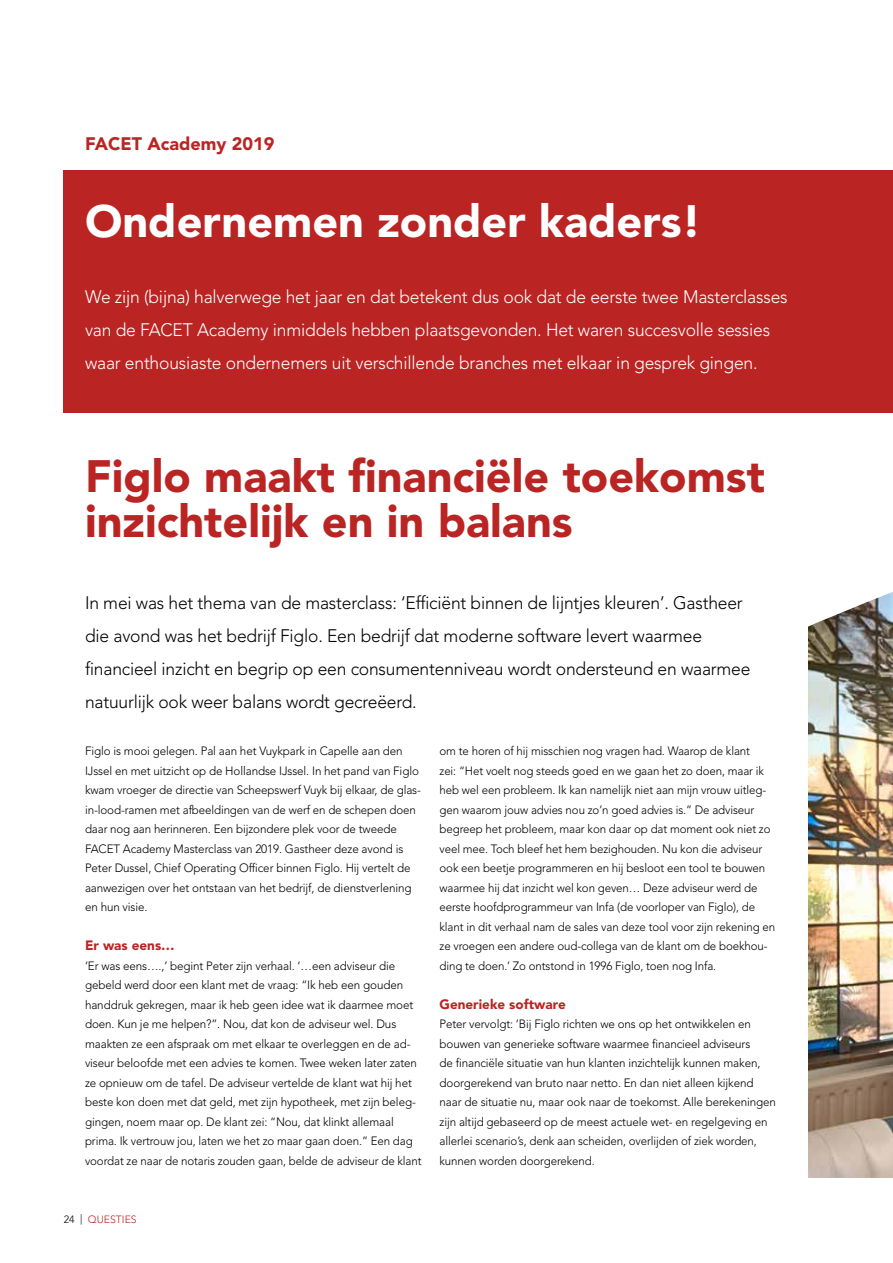
<style>
.page{position:relative;width:893px;height:1263px;background:#fff}
.page>*{position:absolute;margin:0;border:0;box-sizing:border-box;transform-origin:0 0}
.t1{font:900 45px/45px "Avenir LT Std";color:#ba2524}
.t2{font:900 45px "Avenir LT Std";color:#fff}
.t3{font:300 18px/33px "Avenir LT Std";letter-spacing:-.01em;color:#000}
.t4{font:300 18px/33px "Avenir LT Std";letter-spacing:-.01em;color:#fff}
.t5{font:900 18px "Avenir LT Std";color:#ba2524}
.t6{font:900 13.5px "Avenir LT Std";color:#ba2524}
.t7{font:300 12px/19.5px "Avenir LT Std";letter-spacing:-.01em;color:#000}
.t8{font:300 12px/19.5px "Avenir LT Std";letter-spacing:-.01em;color:#000;scale:.96 1}
.t9{font:300 10.5px "Avenir LT Std";color:#ba2524}
.s1{color:#000}
</style>
<div class="page">
<div style="left:64px;top:170px;width:829px;height:242px;background:#ba2524"></div>
<img style="left:808px;top:592px;width:85px;height:586px">
<h2 class="t5" style="left:85px;top:133px;width:191px">FACET Academy 2019</h2>
<h1 class="t2" style="left:85px;top:194px;width:618px">Ondernemen zonder kaders!</h1>
<p class="t4" style="left:85px;top:280px;width:704px">We zijn (bijna) halverwege het jaar en dat betekent dus ook dat de eerste twee Masterclasses van de FACET Academy inmiddels hebben plaatsgevonden. Het waren succesvolle sessies waar enthousiaste ondernemers uit verschillende branches met elkaar in gesprek gingen.</p>
<h1 class="t1" style="left:85px;top:453px;width:681px">Figlo maakt financiële toekomst inzichtelijk en in balans</h1>
<p class="t3" style="left:85px;top:586px;width:667px">In mei was het thema van de masterclass: ‘Efficiënt binnen de lijntjes kleuren’. Gastheer die avond was het bedrijf Figlo. Een bedrijf dat moderne software levert waarmee financieel inzicht en begrip op een consumentenniveau wordt ondersteund en waarmee natuurlijk ook weer balans wordt gecreëerd.</p>
<p class="t7" style="left:85px;top:741px;width:337px">Figlo is mooi gelegen. Pal aan het Vuykpark in Capelle aan den IJssel en met uitzicht op de Hollandse IJssel. In het pand van Figlo kwam vroeger de directie van Scheepswerf Vuyk bij elkaar, de glas&shy;in-lood-ramen met afbeeldingen van de werf en de schepen doen daar nog aan herinneren. Een bijzondere plek voor de tweede FACET Academy Masterclass van 2019. Gastheer deze avond is Peter Dussel, Chief Operating Officer binnen Figlo. Hij vertelt de aanwezigen over het ontstaan van het bedrijf, de dienstverlening en hun visie.</p>
<p class="t6" style="left:85px;top:937px;width:91px">Er was eens…</p>
<p class="t7" style="left:85px;top:956px;width:338px">‘Er was eens….,’ begint Peter zijn verhaal. ‘…een adviseur die gebeld werd door een klant met de vraag: “Ik heb een gouden handdruk gekregen, maar ik heb geen idee wat ik daarmee moet doen. Kun je me helpen?”. Nou, dat kon de adviseur wel. Dus maakten ze een afspraak om met elkaar te overleggen en de ad&shy;viseur beloofde met een advies te komen. Twee weken later zaten ze opnieuw om de tafel. De adviseur vertelde de klant wat hij het beste kon doen met dat geld, met zijn hypotheek, met zijn beleg&shy;gingen, noem maar op. De klant zei: “Nou, dat klinkt allemaal prima. Ik vertrouw jou, laten we het zo maar gaan doen.” Een dag voordat ze naar de notaris zouden gaan, belde de adviseur de klant</p>
<p class="t8" style="left:440px;top:741px;width:351px">om te horen of hij misschien nog vragen had. Waarop de klant<br>zei: “Het voelt nog steeds goed en we gaan het zo doen, maar ik heb wel een probleem. Ik kan namelijk niet aan mijn vrouw uitleg&shy;gen waarom jouw advies nou zo’n goed advies is.” De adviseur begreep het probleem, maar kon daar op dat moment ook niet zo veel mee. Toch bleef het hem bezighouden. Nu kon die adviseur ook een beetje programmeren en hij besloot een tool te bouwen waarmee hij dat inzicht wel kon geven… Deze adviseur werd de eerste hoofdprogrammeur van Infa (de voorloper van Figlo), de klant in dit verhaal nam de sales van deze tool voor zijn rekening en ze vroegen een andere oud-collega van de klant om de boekhou&shy;ding te doen.’ Zo ontstond in 1996 Figlo, toen nog Infa.</p>
<p class="t6" style="left:440px;top:996px;width:128px">Generieke software</p>
<p class="t7" style="left:440px;top:1014px;width:338px">Peter vervolgt: ‘Bij Figlo richten we ons op het ontwikkelen en bouwen van generieke software waarmee financieel adviseurs<br>de financiële situatie van hun klanten inzichtelijk kunnen maken, doorgerekend van bruto naar netto. En dan niet alleen kijkend naar de situatie nu, maar ook naar de toekomst. Alle berekeningen zijn altijd gebaseerd op de meest actuele wet- en regelgeving en allerlei scenario’s, denk aan scheiden, overlijden of ziek worden, kunnen worden doorgerekend.</p>
<p class="t9" style="left:64px;top:1213px;width:74px"><span class="s1">24 |</span> QUESTIES</p>
</div>
